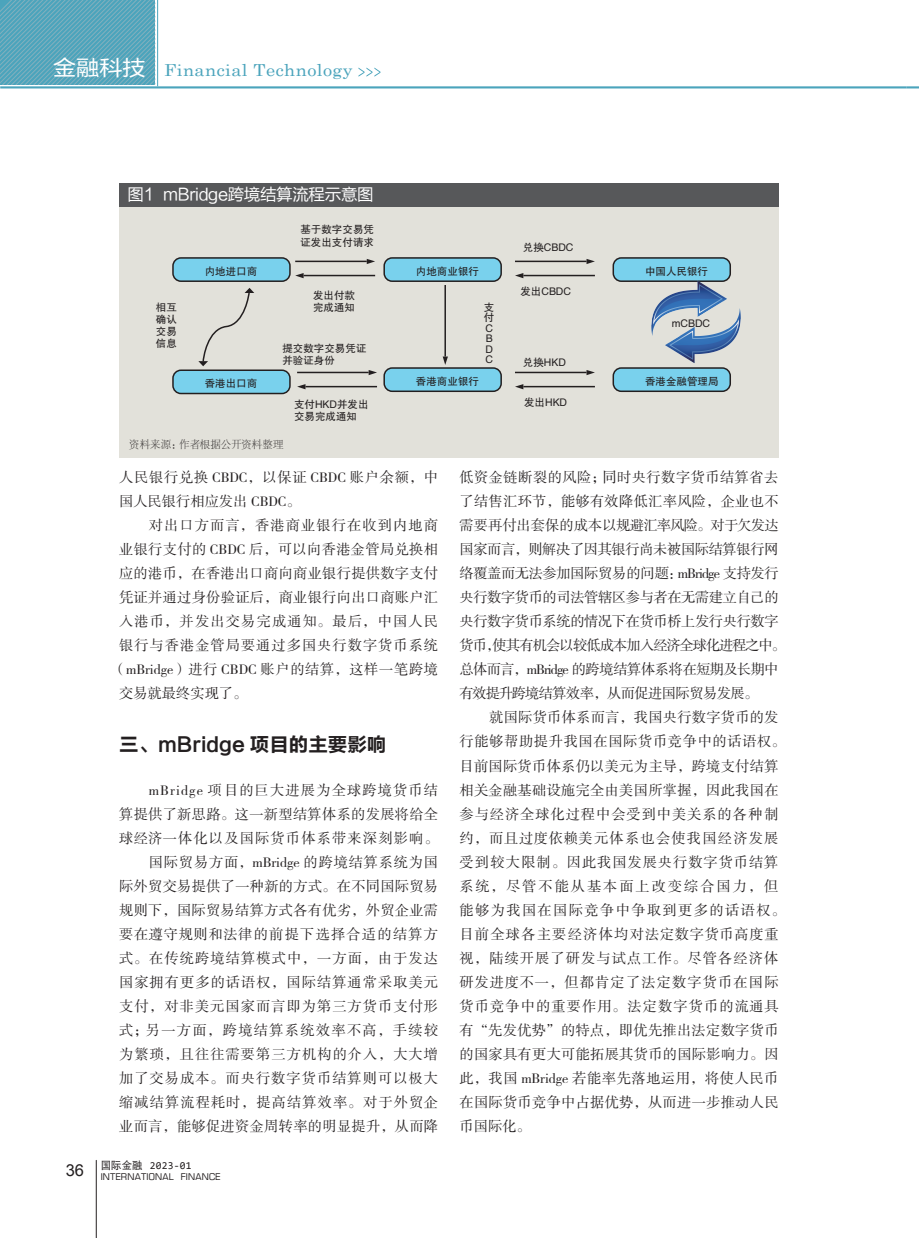
<style>
.page{position:relative;width:919px;height:1238px;background:#fff}
.page>*{position:absolute;margin:0;border:0;box-sizing:border-box;transform-origin:0 0}
.一级小标题{font:19.5px "FZLTCHK GBK1 0";color:#231f20}
.t1{font:16.5px "Century Schoolbook";letter-spacing:.025em;color:#4ba4bc;scale:1.1 1}
.t2{font:16.5px "FZLTHK GBK1 0";letter-spacing:-.02em;color:#fff}
._4_正文{font:14.25px/24px "FZSSJW GB1 0";letter-spacing:.045em;color:#231f20}
._4_正文-2{font:14.25px/24px "FZSSJW GB1 0";letter-spacing:.02em;color:#231f20;text-align:justify}
._4_正文-3{font:14.25px/24px "FZSSJW GB1 0";letter-spacing:-.03em;color:#231f20}
._4_正文-4{font:14.25px/24px "FZSSJW GB1 0";color:#231f20}
._4_正文-5{font:14.25px "FZSSJW GB1 0";letter-spacing:.08em;color:#231f20}
._4_正文-6{font:14.25px "FZSSJW GB1 0";letter-spacing:.07em;color:#231f20}
._4_正文-7{font:14.25px "FZSSJW GB1 0";letter-spacing:.075em;color:#231f20}
.t3{font:10.5px/12px "FZHTJW GB1 0";color:#231f20}
.t4{font:10.5px "Consolas";letter-spacing:.025em;color:#231f20}
.参考文献-内容{font:10.5px "FZSYK GBK1 0";color:#231f20}
.t5{font:10.5px "FZSYJW GB1 0";color:#231f20}
.t6{font:9px "Eurostile";letter-spacing:.025em;color:#231f20}
.s1{font-family:"FZLTHJW GB1 0";font-size:21px;color:#fff}
.s2{font-family:"DFP Hei W5 GB"}
</style>
<div class="page">
<svg style="left:0;top:0;width:155px;height:85px;background:#5ca7bc"></svg>
<hr style="left:0;top:86px;width:906px;height:2px;background:#4ba4bc">
<svg style="left:358px;top:68px;width:22px;height:9px"></svg>
<hr style="left:157px;top:0;width:1px;height:86px;background:#4ba4bc">
<svg style="left:906px;top:86px;width:12px;height:2px"></svg>
<hr style="left:96px;top:1160px;width:1px;height:77px;background:#231f20">
<div style="left:119px;top:197px;width:659px;height:261px;background:#e2e1da"></div>
<div style="left:119px;top:183px;width:659px;height:23px;background:#57585a"></div>
<div style="left:173px;top:258px;width:117px;height:23px;background:#79d1ed;border-radius:8px"></div>
<div style="left:172px;top:257px;width:119px;height:25px;border:2px solid #231f20;border-radius:8px"></div>
<div style="left:173px;top:370px;width:117px;height:23px;background:#79d1ed;border-radius:8px"></div>
<div style="left:172px;top:369px;width:119px;height:25px;border:2px solid #231f20;border-radius:8px"></div>
<div style="left:384px;top:258px;width:117px;height:23px;background:#79d1ed;border-radius:8px"></div>
<div style="left:383px;top:257px;width:119px;height:25px;border:2px solid #231f20;border-radius:8px"></div>
<div style="left:384px;top:368px;width:117px;height:23px;background:#79d1ed;border-radius:8px"></div>
<div style="left:383px;top:367px;width:119px;height:25px;border:2px solid #231f20;border-radius:8px"></div>
<div style="left:613px;top:258px;width:117px;height:23px;background:#79d1ed;border-radius:8px"></div>
<div style="left:612px;top:257px;width:119px;height:25px;border:2px solid #231f20;border-radius:8px"></div>
<div style="left:613px;top:368px;width:117px;height:23px;background:#79d1ed;border-radius:8px"></div>
<div style="left:612px;top:367px;width:119px;height:25px;border:2px solid #231f20;border-radius:8px"></div>
<hr style="left:295px;top:260px;width:72px;height:2px;background:#231f20">
<svg style="left:367px;top:259px;width:8px;height:5px"></svg>
<hr style="left:303px;top:275px;width:72px;height:1px;background:#231f20">
<svg style="left:295px;top:273px;width:8px;height:5px"></svg>
<hr style="left:515px;top:260px;width:71px;height:2px;background:#231f20">
<svg style="left:586px;top:259px;width:9px;height:5px"></svg>
<hr style="left:523px;top:275px;width:72px;height:1px;background:#231f20">
<svg style="left:515px;top:273px;width:8px;height:5px"></svg>
<hr style="left:444px;top:285px;width:2px;height:71px;background:#231f20">
<svg style="left:442px;top:356px;width:6px;height:9px"></svg>
<hr style="left:515px;top:372px;width:71px;height:1px;background:#231f20">
<svg style="left:586px;top:370px;width:9px;height:5px"></svg>
<hr style="left:523px;top:386px;width:72px;height:1px;background:#231f20">
<svg style="left:515px;top:384px;width:8px;height:5px"></svg>
<hr style="left:297px;top:372px;width:71px;height:1px;background:#231f20">
<svg style="left:368px;top:370px;width:9px;height:5px"></svg>
<hr style="left:305px;top:386px;width:72px;height:1px;background:#231f20">
<svg style="left:297px;top:384px;width:8px;height:5px"></svg>
<svg style="left:198px;top:288px;width:56px;height:78px"></svg>
<img style="left:649px;top:272px;width:92px;height:99px">
<p class="t1" style="left:53px;top:56px;width:273px"><span class="s1">金融科技</span> Financial Technology</p>
<p class="t2" style="left:127px;top:185px;width:248px">图1 mBridge跨境结算流程示意图</p>
<p class="t3" style="left:300px;top:222px;width:75px;line-height:13.5px">基于数字交易凭证发出支付请求</p>
<p class="t3" style="left:205px;top:265px;width:54px">内地进口商</p>
<p class="t3" style="left:416px;top:265px;width:64px">内地商业银行</p>
<p class="t3" style="left:523px;top:241px;width:52px">兑换CBDC</p>
<p class="t3" style="left:156px;top:301px;width:22px;text-align:justify">相互确认交易信息</p>
<p class="t3" style="left:205px;top:377px;width:54px">香港出口商</p>
<p class="t3" style="left:313px;top:289px;width:43px">发出付款完成通知</p>
<p class="t3" style="left:520px;top:285px;width:52px">发出CBDC</p>
<p class="t3" style="left:484px;top:302px;width:11px;line-height:10.5px">支付<br>C<br>B<br>D<br>C</p>
<p class="t3" style="left:282px;top:342px;width:85px">提交数字交易凭证并验证身份</p>
<p class="t3" style="left:523px;top:357px;width:45px">兑换HKD</p>
<p class="t3" style="left:524px;top:396px;width:45px">发出HKD</p>
<p class="t3" style="left:416px;top:375px;width:64px">香港商业银行</p>
<p class="t3" style="left:294px;top:398px;width:76px">支付HKD并发出交易完成通知</p>
<p class="t5" style="left:129px;top:439px;width:54px">资料来源：</p>
<p class="参考文献-内容" style="left:179px;top:439px;width:106px">作者根据公开资料整理</p>
<p class="t3" style="left:645px;top:265px;width:64px">中国人民银行</p>
<p class="t3" style="left:671px;top:317px;width:40px">mCBDC</p>
<p class="t3" style="left:645px;top:375px;width:75px">香港金融管理局</p>
<p class="_4_正文-4" style="left:119px;top:466px;width:320px">人民银行兑换 CBDC，以保证 CBDC 账户余额，中国人民银行相应发出 CBDC。</p>
<p class="_4_正文-7" style="left:149px;top:518px;width:291px">对出口方而言，香港商业银行在收到内地商</p>
<p class="_4_正文-2" style="left:119px;top:538px;width:320px">业银行支付的 CBDC 后，可以向香港金管局兑换相</p>
<p class="_4_正文-2" style="left:119px;top:562px;width:320px">应的港币，在香港出口商向商业银行提供数字支付</p>
<p class="_4_正文-2" style="left:119px;top:586px;width:320px">凭证并通过身份验证后，商业银行向出口商账户汇</p>
<p class="_4_正文-5" style="left:119px;top:614px;width:320px">入港币，并发出交易完成通知。最后，中国人民</p>
<p class="_4_正文-6" style="left:119px;top:638px;width:320px">银行与香港金管局要通过多国央行数字货币系统</p>
<p class="_4_正文" style="left:112px;top:658px;width:328px">（mBridge）进行 CBDC 账户的结算，这样一笔跨境</p>
<p class="_4_正文-4" style="left:119px;top:682px;width:130px">交易就最终实现了。</p>
<p class="一级小标题" style="left:119px;top:733px;width:269px">三、mBridge 项目的主要影响</p>
<p class="_4_正文-2" style="left:119px;top:778px;width:321px;text-indent:30px">mBridge 项目的巨大进展为全球跨境货币结算提供了新思路。这一新型结算体系的发展将给全球经济一体化以及国际货币体系带来深刻影响。</p>
<p class="_4_正文-2" style="left:119px;top:850px;width:320px;text-indent:30px">国际贸易方面，mBridge 的跨境结算系统为国际外贸交易提供了一种新的方式。在不同国际贸易规则下，国际贸易结算方式各有优劣，外贸企业需要在遵守规则和法律的前提下选择合适的结算方式。在传统跨境结算模式中，一方面，由于发达国家拥有更多的话语权，国际结算通常采取美元支付，对非美元国家而言即为第三方货币支付形式；另一方面，跨境结算系统效率不高，手续较为繁琐，且往往需要第三方机构的介入，大大增加了交易成本。而央行数字货币结算则可以极大缩减结算流程耗时，提高结算效率。对于外贸企业而言，能够促进资金周转率的明显提升，从而降</p>
<p class="t4" style="left:101px;top:1158px;width:92px"><span class="s2">国际金融</span> 2023-01</p>
<p class="t6" style="left:66px;top:1171px;width:156px"><sup>36</sup> INTERNATIONAL FINANCE</p>
<p class="_4_正文-3" style="left:459px;top:466px;width:328px">低资金链断裂的风险；同时央行数字货币结算省去了结售汇环节，能够有效降低汇率风险，企业也不需要再付出套保的成本以规避汇率风险。对于欠发达国家而言，则解决了因其银行尚未被国际结算银行网络覆盖而无法参加国际贸易的问题：mBridge 支持发行央行数字货币的司法管辖区参与者在无需建立自己的央行数字货币系统的情况下在货币桥上发行央行数字货币，使其有机会以较低成本加入经济全球化进程之中。总体而言，mBridge 的跨境结算体系将在短期及长期中有效提升跨境结算效率，从而促进国际贸易发展。</p>
<p class="_4_正文" style="left:459px;top:706px;width:328px;text-indent:30px">就国际货币体系而言，我国央行数字货币的发行能够帮助提升我国在国际货币竞争中的话语权。目前国际货币体系仍以美元为主导，跨境支付结算相关金融基础设施完全由美国所掌握，因此我国在参与经济全球化过程中会受到中美关系的各种制约，而且过度依赖美元体系也会使我国经济发展受到较大限制。因此我国发展央行数字货币结算系统，尽管不能从基本面上改变综合国力，但能够为我国在国际竞争中争取到更多的话语权。目前全球各主要经济体均对法定数字货币高度重视，陆续开展了研发与试点工作。尽管各经济体研发进度不一，但都肯定了法定数字货币在国际货币竞争中的重要作用。法定数字货币的流通具有“先发优势”的特点，即优先推出法定数字货币的国家具有更大可能拓展其货币的国际影响力。因此，我国 mBridge 若能率先落地运用，将使人民币在国际货币竞争中占据优势，从而进一步推动人民币国际化。</p>
</div>
